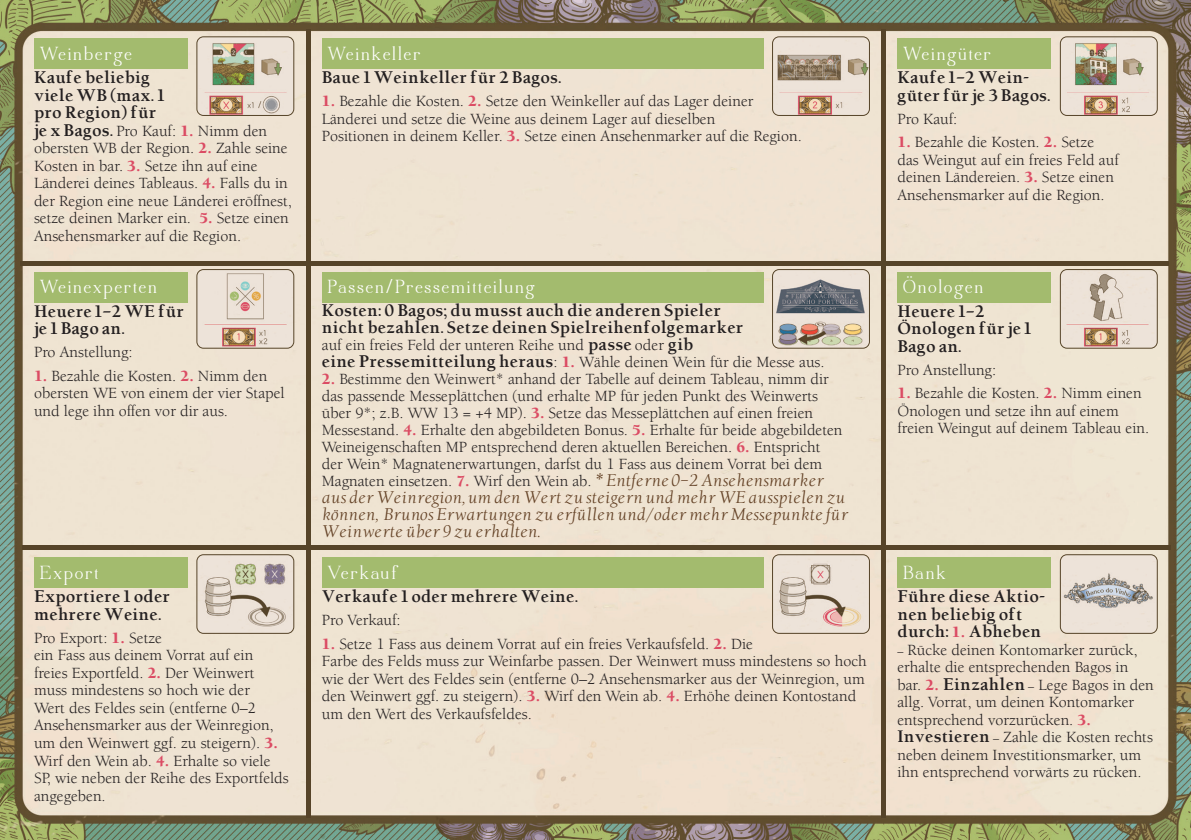
<style>
.page{position:relative;width:1191px;height:840px;background:#fff}
.page>*{position:absolute;margin:0;border:0;box-sizing:border-box;transform-origin:0 0}
.t1{font:20px "Quaver Serif";letter-spacing:.1em;color:#fff}
.t2{font:16px/17.6px "Berkeley";color:#231f20}
.t3{font:700 16px/17.6px "Berkeley Oldstyle";color:#231f20}
.t4{font:italic 16px/17px "Berkeley Oldstyle";color:#634125}
.s1{font-family:"Berkeley Oldstyle";font-weight:700}
.s2{font-family:"Berkeley Std";font-weight:900;color:#db4c64}
.s3{font-family:"Berkeley Oldstyle";font-style:italic;color:#634125}
.s4{font-size:12px}
</style>
<div class="page">
<img style="left:0;top:0;width:1191px;height:839px">
<div style="left:34px;top:39px;width:154px;height:30px;background:#a3bb6e"></div>
<div style="left:322px;top:39px;width:441px;height:30px;background:#a3bb6e"></div>
<div style="left:897px;top:39px;width:154px;height:30px;background:#a3bb6e"></div>
<div style="left:34px;top:272px;width:154px;height:30px;background:#a3bb6e"></div>
<div style="left:322px;top:272px;width:441px;height:30px;background:#a3bb6e"></div>
<div style="left:897px;top:272px;width:154px;height:30px;background:#a3bb6e"></div>
<div style="left:34px;top:557px;width:154px;height:30px;background:#a3bb6e"></div>
<div style="left:322px;top:557px;width:441px;height:30px;background:#a3bb6e"></div>
<div style="left:897px;top:557px;width:154px;height:30px;background:#a3bb6e"></div>
<img style="left:196px;top:36px;width:98px;height:80px">
<svg style="left:196px;top:269px;width:98px;height:79px;background:#dfd1c3"></svg>
<svg style="left:196px;top:554px;width:98px;height:79px;background:#d6ccc0"></svg>
<svg style="left:772px;top:36px;width:98px;height:80px;background:#cdbdad"></svg>
<svg style="left:772px;top:269px;width:98px;height:79px;background:#b0aaa4"></svg>
<svg style="left:772px;top:554px;width:98px;height:79px;background:#ddd0c4"></svg>
<img style="left:1059px;top:36px;width:98px;height:80px">
<svg style="left:1059px;top:269px;width:98px;height:79px;background:#ddcfc1"></svg>
<svg style="left:1059px;top:554px;width:98px;height:79px;background:#d8d0c7"></svg>
<hr style="left:20px;top:261px;width:1148px;height:4px;background:#564429">
<hr style="left:881px;top:29px;width:4px;height:788px;background:#564429">
<hr style="left:306px;top:29px;width:4px;height:788px;background:#564429">
<hr style="left:23px;top:545px;width:1148px;height:4px;background:#564429">
<p class="t1" style="left:40px;top:43px;width:93px">Weinberge</p>
<p class="t3" style="left:34px;top:69px;width:132px">Kaufe beliebig viele WB (max. 1 pro Region) für</p>
<p class="t2" style="left:34px;top:122px;width:259px"><span class="s1">je x Bagos.</span> Pro Kauf: <span class="s2">1.</span> Nimm den obersten WB der Region. <span class="s2">2.</span> Zahle seine Kosten in bar. <span class="s2">3.</span> Setze ihn auf eine Länderei deines Tableaus. <span class="s2">4.</span> Falls du in der Region eine neue Länderei eröffnest, setze deinen Marker ein. <span class="s2">5.</span> Setze einen Ansehensmarker auf die Region.</p>
<p class="t1" style="left:40px;top:276px;width:119px">Weinexperten</p>
<p class="t3" style="left:34px;top:302px;width:152px">Heuere 1–2 WE für je 1 Bago an.</p>
<p class="t2" style="left:34px;top:343px;width:100px">Pro Anstellung:</p>
<p class="t2" style="left:34px;top:367px;width:252px"><span class="s2">1.</span> Bezahle die Kosten. <span class="s2">2.</span> Nimm den obersten WE von einem der vier Stapel und lege ihn offen vor dir aus.</p>
<p class="t1" style="left:40px;top:561px;width:60px">Export</p>
<p class="t3" style="left:34px;top:587px;width:138px">Exportiere 1 oder mehrere Weine.</p>
<p class="t2" style="left:34px;top:629px;width:256px">Pro Export: <span class="s2">1.</span> Setze<br>ein Fass aus deinem Vorrat auf ein freies Exportfeld. <span class="s2">2.</span> Der Weinwert muss mindestens so hoch wie der<br>Wert des Feldes sein (entferne 0–2<br>Ansehensmarker aus der Weinregion, um den Weinwert ggf. zu steigern). <span class="s2">3.<br></span>Wirf den Wein ab. <span class="s2">4.</span> Erhalte so viele<br>SP, wie neben der Reihe des Exportfelds angegeben.</p>
<p class="t1" style="left:327px;top:43px;width:94px">Weinkeller</p>
<p class="t3" style="left:322px;top:69px;width:241px">Baue 1 Weinkeller für 2 Bagos.</p>
<p class="t2" style="left:322px;top:93px;width:481px"><span class="s2">1.</span> Bezahle die Kosten. <span class="s2">2.</span> Setze den Weinkeller auf das Lager deiner<br>Länderei und setze die Weine aus deinem Lager auf dieselben<br>Positionen in deinem Keller. <span class="s2">3.</span> Setze einen Ansehenmarker auf die Region.</p>
<p class="t1" style="left:327px;top:276px;width:208px">Passen/Pressemitteilung</p>
<p class="t3" style="left:322px;top:302px;width:423px;line-height:17px">Kosten: 0 Bagos; du musst auch die anderen Spieler nicht bezahlen. Setze deinen Spielreihenfolgemarker</p>
<p class="t2" style="left:322px;top:337px;width:504px;line-height:17px">auf ein freies Feld der unteren Reihe und <span class="s1">passe</span> oder <span class="s1">gib<br>eine Pressemitteilung heraus</span>: <span class="s2">1.</span> Wähle deinen Wein für die Messe aus.</p>
<p class="t2" style="left:322px;top:371px;width:522px;line-height:17px"><span class="s2">2.</span> Bestimme den Weinwert* anhand der Tabelle auf deinem Tableau, nimm dir das passende Messeplättchen (und erhalte MP für jeden Punkt des Weinwerts über 9*; z.B. WW 13 = +4 MP). <span class="s2">3.</span> Setze das Messeplättchen auf einen freien Messestand. <span class="s2">4.</span> Erhalte den abgebildeten Bonus. <span class="s2">5.</span> Erhalte für beide abgebildeten Weineigenschaften MP entsprechend deren aktuellen Bereichen. <span class="s2">6.</span> Entspricht der Wein* Magnatenerwartungen, darfst du 1 Fass aus deinem Vorrat bei dem Magnaten einsetzen. <span class="s2">7.</span> Wirf den Wein ab. <span class="s3">* Entferne 0–2 Ansehensmarker</span></p>
<p class="t4" style="left:322px;top:489px;width:528px">aus der Weinregion, um den Wert zu steigern und mehr WE ausspielen zu können, Brunos Erwartungen zu erfüllen und/oder mehr Messepunkte für<br>Weinwerte über 9 zu erhalten.</p>
<p class="t1" style="left:327px;top:561px;width:71px">Verkauf</p>
<p class="t3" style="left:322px;top:587px;width:258px">Verkaufe 1 oder mehrere Weine.</p>
<p class="t2" style="left:322px;top:611px;width:80px">Pro Verkauf:</p>
<p class="t2" style="left:322px;top:634px;width:546px"><span class="s2">1.</span> Setze 1 Fass aus deinem Vorrat auf ein freies Verkaufsfeld. <span class="s2">2.</span> Die<br>Farbe des Felds muss zur Weinfarbe passen. Der Weinwert muss mindestens so hoch wie der Wert des Feldes sein (entferne 0–2 Ansehensmarker aus der Weinregion, um den Weinwert ggf. zu steigern). <span class="s2">3.</span> Wirf den Wein ab. <span class="s2">4.</span> Erhöhe deinen Kontostand um den Wert des Verkaufsfeldes.</p>
<p class="t1" style="left:903px;top:43px;width:89px">Weingüter</p>
<p class="t3" style="left:897px;top:69px;width:155px">Kaufe 1–2 Wein&shy;güter für je 3 Bagos.</p>
<p class="t2" style="left:897px;top:110px;width:61px">Pro Kauf:</p>
<p class="t2" style="left:897px;top:133px;width:223px"><span class="s2">1.</span> Bezahle die Kosten. <span class="s2">2.</span> Setze das Weingut auf ein freies Feld auf deinen Ländereien. <span class="s2">3.</span> Setze einen<br>Ansehensmarker auf die Region.</p>
<p class="t1" style="left:903px;top:276px;width:81px">Önologen</p>
<p class="t3" style="left:897px;top:302px;width:136px">Heuere 1–2<br>Önologen für je 1<br>Bago an.</p>
<p class="t2" style="left:897px;top:361px;width:100px">Pro Anstellung:</p>
<p class="t2" style="left:897px;top:384px;width:253px"><span class="s2">1.</span> Bezahle die Kosten. <span class="s2">2.</span> Nimm einen<br>Önologen und setze ihn auf einem freien Weingut auf deinem Tableau ein.</p>
<p class="t1" style="left:903px;top:561px;width:44px">Bank</p>
<p class="t3" style="left:897px;top:587px;width:149px">Führe diese Aktio&shy;nen beliebig oft durch: <span class="s2">1.</span> Abheben</p>
<p class="t2" style="left:897px;top:640px;width:258px"><span class="s4">–</span> Rücke deinen Kontomarker zurück, erhalte die entsprechenden Bagos in bar. <span class="s2">2.</span> <span class="s1">Einzahlen</span> <span class="s4">–</span> Lege Bagos in den allg. Vorrat, um deinen Kontomarker entsprechend vorzurücken. <span class="s2">3.<br></span><span class="s1">Investieren</span> <span class="s4">–</span> Zahle die Kosten rechts neben deinem Investitionsmarker, um ihn entsprechend vorwärts zu rücken.</p>
</div>
